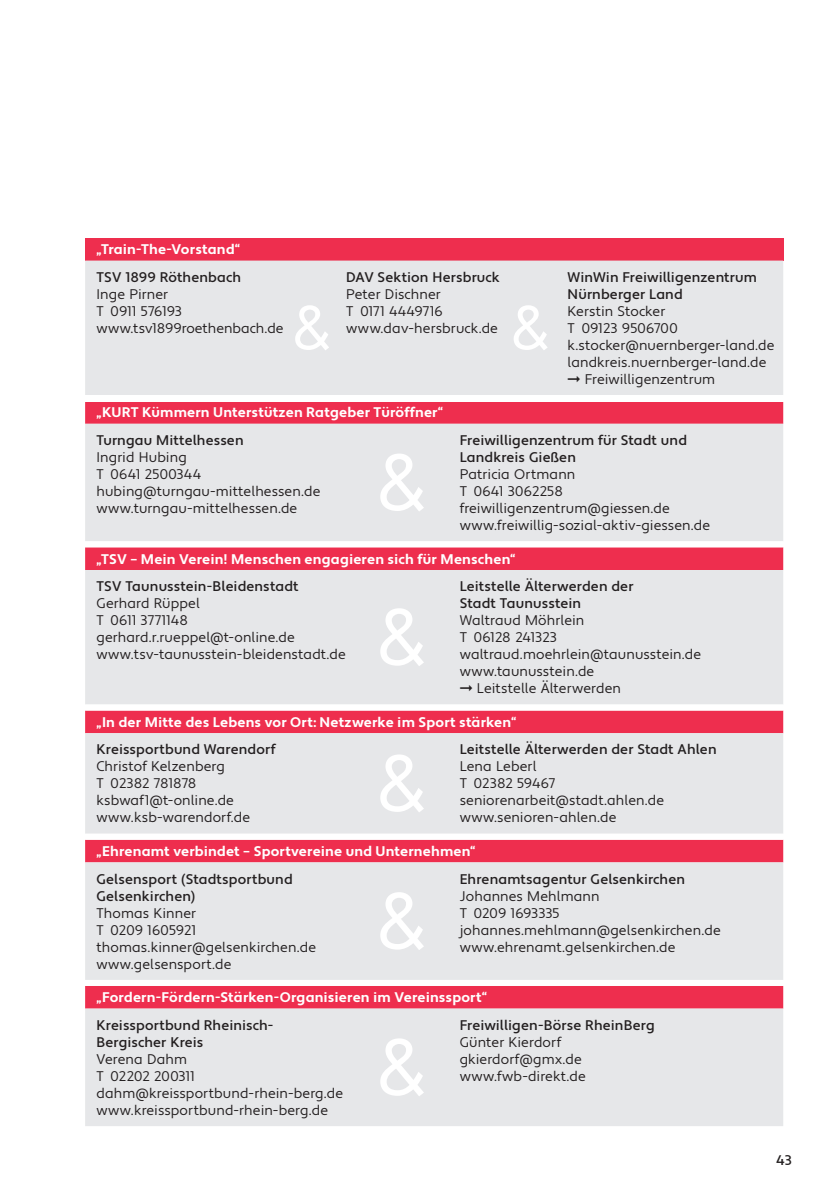
<style>
.page{position:relative;width:840px;height:1191px;background:#fff}
.page>*{position:absolute;margin:0;border:0;box-sizing:border-box;transform-origin:0 0}
.t1{font:14px/17px "Apertura";letter-spacing:.005em;color:#231f20}
.t2{font:500 14px/17px "Apertura";letter-spacing:.01em;color:#231f20}
.t3{font:700 14px "Apertura";letter-spacing:.01em;color:#fff}
</style>
<div class="page">
<div style="left:85px;top:402px;width:697px;height:22px;background:#ee2e4e"></div>
<svg style="left:85px;top:424px;width:697px;height:702px;background:#e6d6db"></svg>
<svg style="left:85px;top:541px;width:697px;height:445px;background:#e8cbd2"></svg>
<svg style="left:380px;top:453px;width:44px;height:58px"></svg>
<svg style="left:380px;top:608px;width:44px;height:58px"></svg>
<svg style="left:380px;top:754px;width:44px;height:58px"></svg>
<svg style="left:380px;top:892px;width:44px;height:58px"></svg>
<svg style="left:380px;top:1038px;width:44px;height:58px"></svg>
<div style="left:85px;top:238px;width:697px;height:22px;background:#ee2e4e"></div>
<div style="left:85px;top:260px;width:697px;height:135px;background:#e6e7e9"></div>
<svg style="left:295px;top:305px;width:34px;height:45px"></svg>
<svg style="left:513px;top:305px;width:34px;height:45px"></svg>
<p class="t3" style="left:96px;top:241px;width:145px">„Train-The-Vorstand“</p>
<p class="t2" style="left:96px;top:269px;width:146px">TSV 1899 Röthenbach</p>
<p class="t1" style="left:96px;top:286px;width:188px">Inge Pirner<br>T 0911 576193 www.tsv1899roethenbach.de</p>
<p class="t2" style="left:346px;top:269px;width:155px">DAV Sektion Hersbruck</p>
<p class="t1" style="left:346px;top:286px;width:153px">Peter Dischner<br>T 0171 4449716 www.dav-hersbruck.de</p>
<p class="t2" style="left:567px;top:269px;width:191px">WinWin Freiwilligenzentrum<br>Nürnberger Land</p>
<p class="t1" style="left:567px;top:303px;width:208px">Kerstin Stocker<br>T 09123 9506700 k.stocker@nuernberger-land.de landkreis.nuernberger-land.de ➞ Freiwilligenzentrum</p>
<p class="t3" style="left:96px;top:404px;width:348px">„KURT Kümmern Unterstützen Ratgeber Türöffner“</p>
<p class="t2" style="left:96px;top:432px;width:148px">Turngau Mittelhessen</p>
<p class="t1" style="left:96px;top:449px;width:225px">Ingrid Hubing<br>T 0641 2500344 hubing@turngau-mittelhessen.de www.turngau-mittelhessen.de</p>
<p class="t2" style="left:459px;top:432px;width:228px">Freiwilligenzentrum für Stadt und<br>Landkreis Gießen</p>
<p class="t1" style="left:459px;top:466px;width:252px">Patricia Ortmann<br>T 0641 3062258 freiwilligenzentrum@giessen.de www.freiwillig-sozial-aktiv-giessen.de</p>
<p class="t3" style="left:96px;top:550px;width:420px">„TSV – Mein Verein! Menschen engagieren sich für Menschen“</p>
<p class="t2" style="left:96px;top:578px;width:203px">TSV Taunusstein-Bleidenstadt</p>
<p class="t1" style="left:96px;top:595px;width:251px">Gerhard Rüppel<br>T 0611 3771148 gerhard.r.rueppel@t-online.de www.tsv-taunusstein-bleidenstadt.de</p>
<p class="t2" style="left:459px;top:578px;width:175px">Leitstelle Älterwerden der<br>Stadt Taunusstein</p>
<p class="t1" style="left:459px;top:612px;width:243px">Waltraud Möhrlein<br>T 06128 241323 waltraud.moehrlein@taunusstein.de www.taunusstein.de<br>➞ Leitstelle Älterwerden</p>
<p class="t3" style="left:96px;top:713px;width:421px">„In der Mitte des Lebens vor Ort: Netzwerke im Sport stärken“</p>
<p class="t2" style="left:96px;top:741px;width:180px">Kreissportbund Warendorf</p>
<p class="t1" style="left:96px;top:758px;width:155px">Christof Kelzenberg<br>T 02382 781878 ksbwaf1@t-online.de www.ksb-warendorf.de</p>
<p class="t2" style="left:459px;top:741px;width:258px">Leitstelle Älterwerden der Stadt Ahlen</p>
<p class="t1" style="left:459px;top:758px;width:206px">Lena Leberl<br>T 02382 59467 seniorenarbeit@stadt.ahlen.de www.senioren-ahlen.de</p>
<p class="t3" style="left:96px;top:842px;width:380px">„Ehrenamt verbindet – Sportvereine und Unternehmen“</p>
<p class="t2" style="left:96px;top:870px;width:197px">Gelsensport (Stadtsportbund<br>Gelsenkirchen)</p>
<p class="t1" style="left:96px;top:904px;width:221px">Thomas Kinner<br>T 0209 1605921 thomas.kinner@gelsenkirchen.de www.gelsensport.de</p>
<p class="t2" style="left:459px;top:870px;width:227px">Ehrenamtsagentur Gelsenkirchen</p>
<p class="t1" style="left:459px;top:887px;width:262px">Johannes Mehlmann<br>T 0209 1693335 johannes.mehlmann@gelsenkirchen.de www.ehrenamt.gelsenkirchen.de</p>
<p class="t3" style="left:96px;top:989px;width:392px">„Fordern-Fördern-Stärken-Organisieren im Vereinssport“</p>
<p class="t2" style="left:96px;top:1017px;width:177px">Kreissportbund Rheinisch-<br>Bergischer Kreis</p>
<p class="t1" style="left:96px;top:1051px;width:248px">Verena Dahm<br>T 02202 200311 dahm@kreissportbund-rhein-berg.de www.kreissportbund-rhein-berg.de</p>
<p class="t2" style="left:459px;top:1017px;width:196px">Freiwilligen-Börse RheinBerg</p>
<p class="t1" style="left:459px;top:1034px;width:128px">Günter Kierdorf gkierdorf@gmx.de www.fwb-direkt.de</p>
<p class="t2" style="left:775px;top:1151px;width:17px">43</p>
</div>
